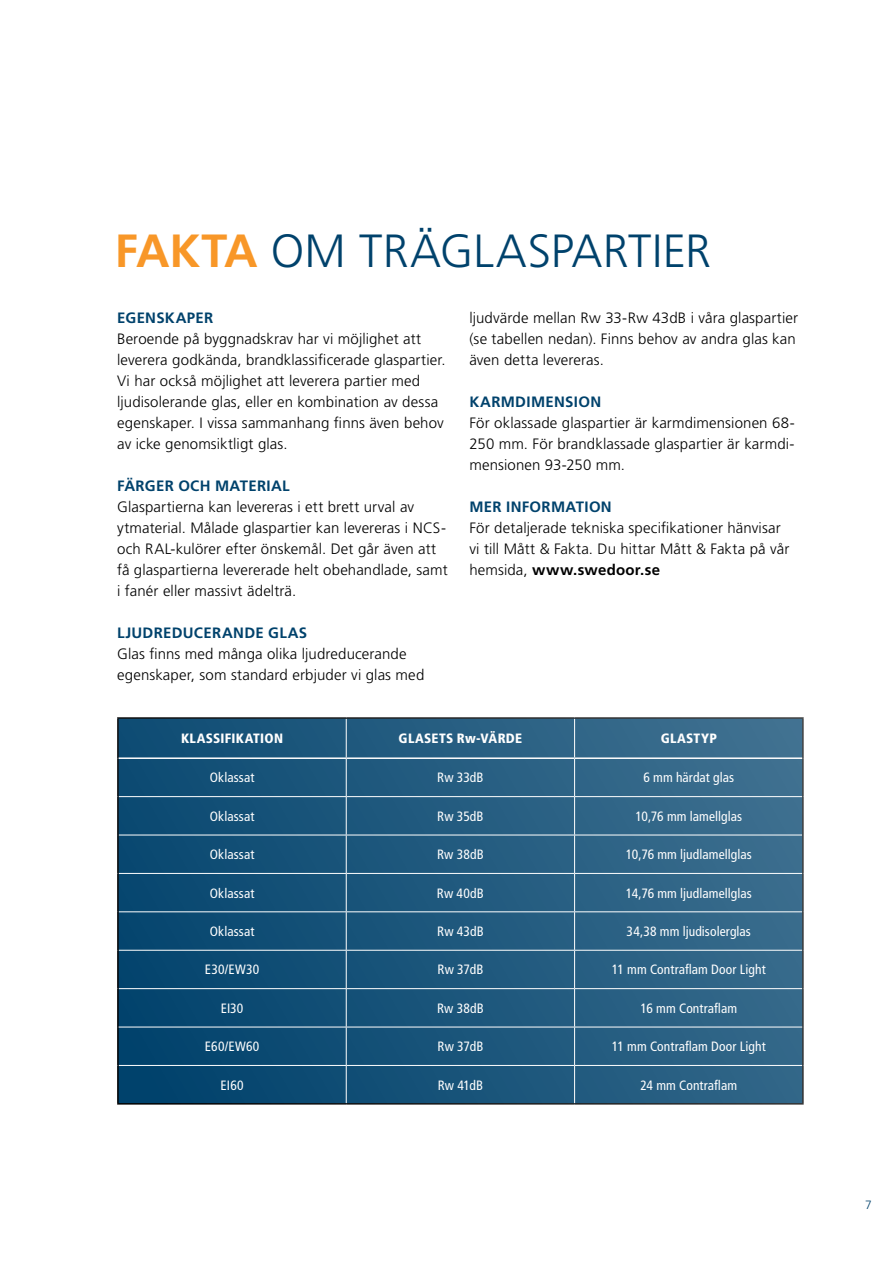
<style>
.page{position:relative;width:893px;height:1263px;background:#fff}
.page>*{position:absolute;margin:0;border:0;box-sizing:border-box;transform-origin:0 0}
.t1{font:300 46.5px "Frutiger LT Std";letter-spacing:.005em;color:#00426c}
.t2{font:300 15px/21px "Frutiger LT Std";letter-spacing:.01em;color:#000}
.t3{font:700 15px "Frutiger LT Std";letter-spacing:.02em;color:#00426c}
.t4{font:condensed 13.5px "Frutiger LT Std";letter-spacing:.005em;color:#fff}
.t5{font:900 condensed 13.5px "Frutiger LT Std";letter-spacing:.025em;color:#fff}
.t6{font:300 12px "Frutiger LT Std";color:#00426c}
.s1{font-weight:700;color:#f89728}
.s2{font-weight:700}
</style>
<div class="page">
<svg style="left:119px;top:719px;width:683px;height:384px;background:#20597e"></svg>
<hr style="left:346px;top:719px;width:1px;height:38px;background:#fff">
<hr style="left:574px;top:719px;width:1px;height:38px;background:#fff">
<hr style="left:346px;top:759px;width:1px;height:37px;background:#fff">
<hr style="left:574px;top:759px;width:1px;height:37px;background:#fff">
<hr style="left:119px;top:796px;width:227px;height:1px;background:#fff">
<hr style="left:346px;top:796px;width:229px;height:1px;background:#fff">
<hr style="left:346px;top:797px;width:1px;height:38px;background:#fff">
<hr style="left:575px;top:796px;width:227px;height:1px;background:#fff">
<hr style="left:574px;top:797px;width:1px;height:38px;background:#fff">
<hr style="left:119px;top:835px;width:227px;height:1px;background:#fff">
<hr style="left:346px;top:835px;width:229px;height:1px;background:#fff">
<hr style="left:346px;top:835px;width:1px;height:38px;background:#fff">
<hr style="left:575px;top:835px;width:227px;height:1px;background:#fff">
<hr style="left:574px;top:835px;width:1px;height:38px;background:#fff">
<hr style="left:119px;top:873px;width:227px;height:1px;background:#fff">
<hr style="left:346px;top:873px;width:229px;height:1px;background:#fff">
<hr style="left:346px;top:874px;width:1px;height:37px;background:#fff">
<hr style="left:575px;top:873px;width:227px;height:1px;background:#fff">
<hr style="left:574px;top:874px;width:1px;height:37px;background:#fff">
<hr style="left:119px;top:911px;width:227px;height:1px;background:#fff">
<hr style="left:346px;top:911px;width:229px;height:1px;background:#fff">
<hr style="left:346px;top:912px;width:1px;height:38px;background:#fff">
<hr style="left:575px;top:911px;width:227px;height:1px;background:#fff">
<hr style="left:574px;top:912px;width:1px;height:38px;background:#fff">
<hr style="left:119px;top:950px;width:227px;height:1px;background:#fff">
<hr style="left:346px;top:950px;width:229px;height:1px;background:#fff">
<hr style="left:346px;top:950px;width:1px;height:38px;background:#fff">
<hr style="left:575px;top:950px;width:227px;height:1px;background:#fff">
<hr style="left:574px;top:950px;width:1px;height:38px;background:#fff">
<hr style="left:119px;top:988px;width:227px;height:1px;background:#fff">
<hr style="left:346px;top:988px;width:229px;height:1px;background:#fff">
<hr style="left:346px;top:989px;width:1px;height:38px;background:#fff">
<hr style="left:575px;top:988px;width:227px;height:1px;background:#fff">
<hr style="left:574px;top:989px;width:1px;height:38px;background:#fff">
<hr style="left:346px;top:1027px;width:1px;height:38px;background:#fff">
<hr style="left:574px;top:1027px;width:1px;height:38px;background:#fff">
<hr style="left:119px;top:1065px;width:227px;height:1px;background:#fff">
<hr style="left:346px;top:1065px;width:229px;height:1px;background:#fff">
<hr style="left:346px;top:1066px;width:1px;height:37px;background:#fff">
<hr style="left:575px;top:1065px;width:227px;height:1px;background:#fff">
<hr style="left:574px;top:1066px;width:1px;height:37px;background:#fff">
<hr style="left:117px;top:717px;width:229px;height:2px;background:#000">
<hr style="left:117px;top:719px;width:2px;height:39px;background:#000">
<hr style="left:346px;top:717px;width:229px;height:2px;background:#000">
<hr style="left:575px;top:717px;width:229px;height:2px;background:#000">
<hr style="left:802px;top:719px;width:2px;height:39px;background:#000">
<hr style="left:117px;top:758px;width:2px;height:39px;background:#000">
<hr style="left:802px;top:758px;width:2px;height:39px;background:#000">
<hr style="left:117px;top:797px;width:2px;height:38px;background:#000">
<hr style="left:802px;top:797px;width:2px;height:38px;background:#000">
<hr style="left:117px;top:835px;width:2px;height:38px;background:#000">
<hr style="left:802px;top:835px;width:2px;height:38px;background:#000">
<hr style="left:117px;top:873px;width:2px;height:39px;background:#000">
<hr style="left:802px;top:873px;width:2px;height:39px;background:#000">
<hr style="left:117px;top:912px;width:2px;height:38px;background:#000">
<hr style="left:802px;top:912px;width:2px;height:38px;background:#000">
<hr style="left:117px;top:950px;width:2px;height:39px;background:#000">
<hr style="left:802px;top:950px;width:2px;height:39px;background:#000">
<hr style="left:117px;top:989px;width:2px;height:38px;background:#000">
<hr style="left:802px;top:989px;width:2px;height:38px;background:#000">
<hr style="left:117px;top:1027px;width:2px;height:38px;background:#000">
<hr style="left:802px;top:1027px;width:2px;height:38px;background:#000">
<hr style="left:117px;top:1065px;width:2px;height:38px;background:#000">
<hr style="left:802px;top:1065px;width:2px;height:38px;background:#000">
<hr style="left:119px;top:757px;width:227px;height:2px;background:#fff">
<hr style="left:346px;top:757px;width:229px;height:2px;background:#fff">
<hr style="left:575px;top:757px;width:227px;height:2px;background:#fff">
<hr style="left:119px;top:1027px;width:227px;height:1px;background:#fff">
<hr style="left:346px;top:1027px;width:229px;height:1px;background:#fff">
<hr style="left:575px;top:1027px;width:227px;height:1px;background:#fff">
<hr style="left:117px;top:1103px;width:229px;height:1px;background:#000">
<hr style="left:346px;top:1103px;width:229px;height:1px;background:#000">
<hr style="left:575px;top:1103px;width:229px;height:1px;background:#000">
<h1 class="t1" style="left:115px;top:225px;width:598px"><span class="s1">FAKTA</span> om TRÄGLASPARTIER</h1>
<p class="t3" style="left:117px;top:309px;width:98px">EGENSKAPER</p>
<p class="t2" style="left:117px;top:328px;width:330px">Beroende på byggnadskrav har vi möjlighet att leverera godkända, brandklassificerade glaspartier.<br>Vi har också möjlighet att leverera partier med ljudisolerande glas, eller en kombination av dessa egenskaper. I vissa sammanhang finns även behov av icke genomsiktligt glas.</p>
<p class="t3" style="left:117px;top:477px;width:73px">FÄRGER OCH</p>
<p class="t3" style="left:215px;top:477px;width:76px">MATERIAL</p>
<p class="t2" style="left:117px;top:496px;width:332px">Glaspartierna kan levereras i ett brett urval av ytmaterial. Målade glaspartier kan levereras i NCS&shy;och RAL-kulörer efter önskemål. Det går även att få glaspartierna levererade helt obehandlade, samt i fanér eller massivt ädelträ.</p>
<p class="t3" style="left:117px;top:624px;width:97px">LJUDREDUCERA</p>
<p class="t3" style="left:233px;top:624px;width:76px">NDE GLAS</p>
<p class="t2" style="left:117px;top:643px;width:309px">Glas finns med många olika ljudreducerande egenskaper, som standard erbjuder vi glas med</p>
<p class="t2" style="left:469px;top:307px;width:330px">ljudvärde mellan Rw 33-Rw 43dB i våra glaspartier (se tabellen nedan). Finns behov av andra glas kan även detta levereras.</p>
<p class="t3" style="left:469px;top:393px;width:121px">KARMDIM ENSION</p>
<p class="t2" style="left:469px;top:412px;width:327px;text-align:justify">För oklassade glaspartier är karmdimensionen 68- 250 mm. För brandklassade glaspartier är karmdi&shy;mensionen 93-250 mm.</p>
<p class="t3" style="left:469px;top:498px;width:132px">MER INFORMATION</p>
<p class="t2" style="left:469px;top:517px;width:322px">För detaljerade tekniska specifikationer hänvisar vi till Mått &amp; Fakta. Du hittar Mått &amp; Fakta på vår hemsida, <span class="s2">WWW.SWEDOOR.SE</span></p>
<p class="t5" style="left:181px;top:730px;width:103px">KLASSIFIKATION</p>
<p class="t5" style="left:399px;top:730px;width:125px">GLASETS Rw-VÄRDE</p>
<p class="t5" style="left:661px;top:730px;width:58px">GLASTYP</p>
<p class="t4" style="left:210px;top:770px;width:46px">Oklassat</p>
<p class="t4" style="left:437px;top:770px;width:48px">Rw 33dB</p>
<p class="t4" style="left:643px;top:770px;width:92px">6 mm härdat glas</p>
<p class="t4" style="left:210px;top:808px;width:46px">Oklassat</p>
<p class="t4" style="left:437px;top:808px;width:48px">Rw 35dB</p>
<p class="t4" style="left:635px;top:808px;width:108px">10,76 mm lamellglas</p>
<p class="t4" style="left:210px;top:847px;width:46px">Oklassat</p>
<p class="t4" style="left:437px;top:847px;width:48px">Rw 38dB</p>
<p class="t4" style="left:626px;top:847px;width:127px">10,76 mm ljudlamellglas</p>
<p class="t4" style="left:210px;top:885px;width:46px">Oklassat</p>
<p class="t4" style="left:437px;top:885px;width:49px">Rw 40dB</p>
<p class="t4" style="left:626px;top:885px;width:127px">14,76 mm ljudlamellglas</p>
<p class="t4" style="left:210px;top:923px;width:46px">Oklassat</p>
<p class="t4" style="left:437px;top:923px;width:48px">Rw 43dB</p>
<p class="t4" style="left:627px;top:923px;width:126px">34,38 mm ljudisolerglas</p>
<p class="t4" style="left:205px;top:962px;width:56px">E30/EW30</p>
<p class="t4" style="left:438px;top:962px;width:47px">Rw 37dB</p>
<p class="t4" style="left:612px;top:962px;width:155px">11 mm Contraflam Door Light</p>
<p class="t4" style="left:221px;top:1000px;width:24px">EI30</p>
<p class="t4" style="left:437px;top:1000px;width:48px">Rw 38dB</p>
<p class="t4" style="left:640px;top:1000px;width:98px">16 mm Contraflam</p>
<p class="t4" style="left:205px;top:1039px;width:56px">E60/EW60</p>
<p class="t4" style="left:438px;top:1039px;width:47px">Rw 37dB</p>
<p class="t4" style="left:612px;top:1039px;width:155px">11 mm Contraflam Door Light</p>
<p class="t4" style="left:221px;top:1077px;width:25px">EI60</p>
<p class="t4" style="left:438px;top:1077px;width:47px">Rw 41dB</p>
<p class="t4" style="left:640px;top:1077px;width:98px">24 mm Contraflam</p>
<p class="t6" style="left:865px;top:1198px;width:8px">7</p>
</div>
